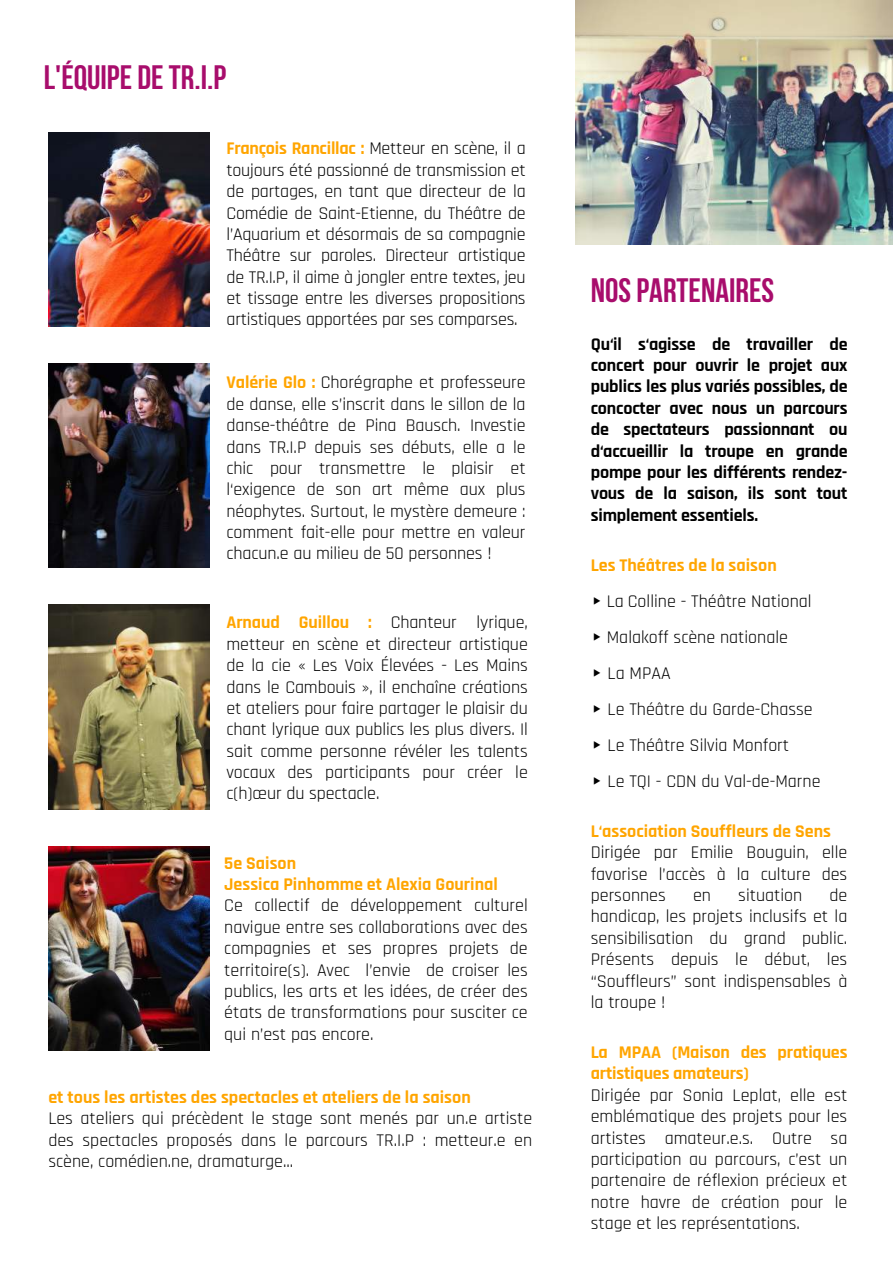
<style>
.page{position:relative;width:893px;height:1263px;background:#fff}
.page>*{position:absolute;margin:0;border:0;box-sizing:border-box;transform-origin:0 0}
.t1{font:700 33.75px "Bebas Neue";color:#a80d6c}
.t2{font:18px/21.4px "Rajdhani";color:#000;text-align:justify}
.t3{font:700 18px/21.4px "Rajdhani";letter-spacing:-.01em;color:#000;text-align:justify}
.t4{font:700 18px/21.4px "Rajdhani";color:#ffa500}
.s1{font-weight:700;color:#ffa500}
.s2{font-family:"Free Sans"}
</style>
<div class="page">
<img style="left:48px;top:133px;width:162px;height:193px">
<img style="left:48px;top:363px;width:162px;height:205px">
<img style="left:575px;top:0;width:318px;height:245px">
<img style="left:48px;top:605px;width:162px;height:204px">
<img style="left:48px;top:846px;width:162px;height:204px">
<h1 class="t1" style="left:44px;top:64px;width:184px">L'ÉQUIPE DETR.I.P</h1>
<p class="t2" style="left:226px;top:138px;width:301px"><span class="s1">François Rancillac :</span> Metteur en scène, il a toujours été passionné de transmission et de partages, en tant que directeur de la Comédie de Saint-Etienne, du Théâtre de l’Aquarium et désormais de sa compagnie Théâtre sur paroles. Directeur artistique de TR.I.P, il aime à jongler entre textes, jeu et tissage entre les diverses propositions artistiques apportées par ses comparses.</p>
<p class="t2" style="left:226px;top:372px;width:300px"><span class="s1">Valérie Glo :</span> Chorégraphe et professeure de danse, elle s’inscrit dans le sillon de la danse-théâtre de Pina Bausch. Investie dans TR.I.P depuis ses débuts, elle a le chic pour transmettre le plaisir et l‘exigence de son art même aux plus néophytes. Surtout, le mystère demeure : comment fait-elle pour mettre en valeur chacun.e au milieu de 50 personnes !</p>
<p class="t2" style="left:226px;top:612px;width:303px"><span class="s1">Arnaud Guillou :</span> Chanteur lyrique, metteur en scène et directeur artistique de la cie « Les Voix Élevées - Les Mains dans le Cambouis », il enchaîne créations et ateliers pour faire partager le plaisir du chant lyrique aux publics les plus divers. Il sait comme personne révéler les talents vocaux des participants pour créer le c(h)œur du spectacle.</p>
<p class="t4" style="left:224px;top:853px;width:275px">5e Saison<br>Jessica Pinhomme et Alexia Gourinal</p>
<p class="t2" style="left:224px;top:895px;width:305px">Ce collectif de développement culturel navigue entre ses collaborations avec des compagnies et ses propres projets de territoire(s). Avec l’envie de croiser les publics, les arts et les idées, de créer des états de transformations pour susciter ce qui n’est pas encore.</p>
<p class="t4" style="left:48px;top:1087px;width:424px">et tous les artistes des spectacles et ateliers de la saison</p>
<p class="t2" style="left:48px;top:1108px;width:485px">Les ateliers qui précèdent le stage sont menés par un.e artiste des spectacles proposés dans le parcours TR.I.P : metteur.e en scène, comédien.ne, dramaturge...</p>
<h1 class="t1" style="left:591px;top:277px;width:185px">NOSPARTENAIRES</h1>
<p class="t3" style="left:591px;top:334px;width:258px">Qu‘il s‘agisse de travailler de concert pour ouvrir le projet aux publics les plus variés possibles, de concocter avec nous un parcours de spectateurs passionnant ou d‘accueillir la troupe en grande pompe pour les différents rendez&shy;vous de la saison, ils sont tout simplement essentiels.</p>
<p class="t2" style="left:591px;top:547px;width:231px;line-height:36px;text-align:left"><span class="s1">Les Théâtres de la saison<br></span><span class="s2">▸</span> La Colline - Théâtre National <span class="s2">▸</span> Malakoff scène nationale<br><span class="s2">▸</span> La MPAA<br><span class="s2">▸</span> Le Théâtre du Garde-Chasse <span class="s2">▸</span> Le Théâtre Silvia Monfort<br><span class="s2">▸</span> Le TQI - CDN du Val-de-Marne</p>
<p class="t4" style="left:591px;top:821px;width:242px">L‘association Souffleurs de Sens</p>
<p class="t2" style="left:591px;top:842px;width:258px">Dirigée par Emilie Bouguin, elle favorise l’accès à la culture des personnes</p>
<p class="t2" style="left:591px;top:885px;width:258px;text-indent:239px">de handicap, les projets inclusifs et la sensibilisation du grand public.<br>Présents depuis le début, les “Souffleurs” sont indispensables à la troupe !</p>
<p class="t4" style="left:591px;top:1042px;width:258px">La MPAA (Maison des pratiques artistiques amateurs)</p>
<p class="t2" style="left:591px;top:1085px;width:258px">Dirigée par Sonia Leplat, elle est emblématique des projets pour les artistes amateur.e.s. Outre sa participation au parcours, c’est un partenaire de réflexion précieux et notre havre de création pour le stage et les représentations.</p>
<p class="t2" style="left:693px;top:885px;width:19px">en</p>
<p class="t2" style="left:738px;top:885px;width:65px">situation</p>
</div>
